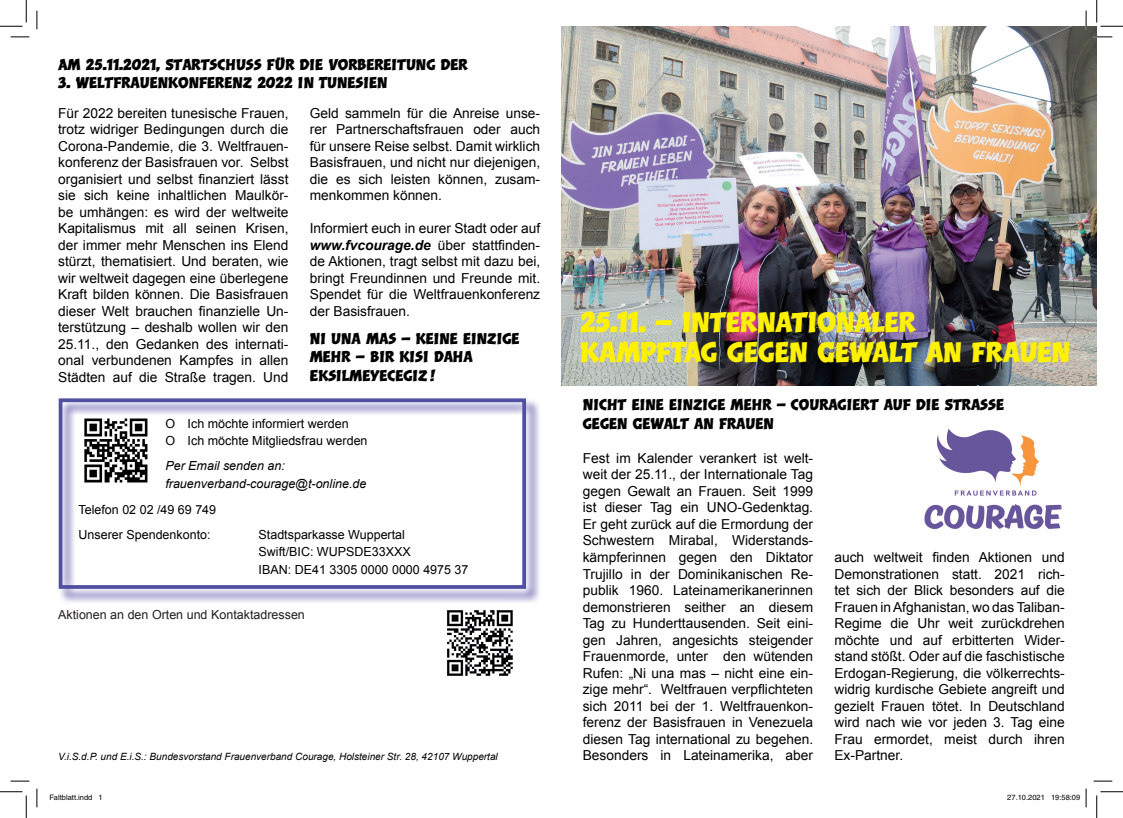
<style>
.page{position:relative;width:1123px;height:818px;background:#fff}
.page>*{position:absolute;margin:0;border:0;box-sizing:border-box;transform-origin:0 0}
.t1{font:25px/30px "Balder LL";letter-spacing:-.01em;color:#fff101}
.t2{font:13.75px/16.5px "Arial";color:#000;text-align:justify}
.t3{font:13.75px/18.8px "Balder LL";color:#000}
.t4{font:12.5px/17.5px "Arial";color:#000}
.t5{font:italic 12.5px/17.5px "Arial";color:#000}
.t6{font:12.5px "Arial";color:#231f20}
.t7{font:italic 10px "Arial";color:#000}
.t8{font:7.5px "Helvetica";color:#000}
.s1{font-weight:700;font-style:italic}
</style>
<div class="page">
<img style="left:497px;top:401px;width:42px;height:201px">
<img style="left:58px;top:431px;width:1px;height:158px">
<img style="left:60px;top:399px;width:474px;height:198px">
<div style="left:59px;top:398px;width:467px;height:191px;border:4px solid #504fa1"></div>
<img style="left:561px;top:26px;width:535px;height:359px">
<img style="left:924px;top:429px;width:138px;height:101px">
<img style="left:82px;top:417px;width:67px;height:67px">
<img style="left:447px;top:610px;width:66px;height:66px">
<svg style="left:11px;top:36px;width:18px;height:2px"></svg>
<svg style="left:1093px;top:36px;width:19px;height:2px"></svg>
<svg style="left:11px;top:780px;width:18px;height:2px"></svg>
<svg style="left:1093px;top:780px;width:19px;height:2px"></svg>
<svg style="left:36px;top:11px;width:2px;height:18px"></svg>
<svg style="left:36px;top:788px;width:2px;height:19px"></svg>
<svg style="left:1085px;top:11px;width:1px;height:18px"></svg>
<svg style="left:0;top:0;width:27px;height:27px"></svg>
<svg style="left:0;top:791px;width:27px;height:27px"></svg>
<svg style="left:1096px;top:0;width:27px;height:27px"></svg>
<svg style="left:1096px;top:791px;width:27px;height:27px"></svg>
<svg style="left:1085px;top:788px;width:1px;height:19px"></svg>
<p class="t3" style="left:58px;top:54px;width:411px">AM 25.11.2021, STARTSCHUSS FÜR DIE VORBEREITUNG DER</p>
<p class="t3" style="left:58px;top:73px;width:331px">3. WELTFRAUENKONFERENZ 2022 IN TUNESIEN</p>
<p class="t2" style="left:310px;top:105px;width:232px">Geld sammeln für die Anreise unse&shy;rer Partnerschaftsfrauen oder auch für unsere Reise selbst. Damit wirklich Basisfrauen, und nicht nur diejenigen, die es sich leisten können, zusam&shy;menkommen können.</p>
<p class="t2" style="left:310px;top:220px;width:232px">Informiert euch in eurer Stadt oder auf <span class="s1">www.fvcourage.de</span> über stattfinden&shy;de Aktionen, tragt selbst mit dazu bei, bringt Freundinnen und Freunde mit.<br>Spendet für die Weltfrauenkonferenz der Basisfrauen.</p>
<p class="t3" style="left:310px;top:328px;width:211px">NI UNA MAS – KEINE EINZIGE<br>MEHR – BIR KISI DAHA<br>EKSILMEYECEGIZ!</p>
<p class="t4" style="left:165px;top:415px;width:204px">O Ich möchte informiert werden<br>O Ich möchte Mitgliedsfrau werden</p>
<p class="t5" style="left:165px;top:457px;width:202px">Per Email senden an: frauenverband-courage@t-online.de</p>
<p class="t2" style="left:58px;top:105px;width:232px">Für 2022 bereiten tunesische Frauen, trotz widriger Bedingungen durch die Corona-Pandemie, die 3. Weltfrauen&shy;konferenz der Basisfrauen vor. Selbst organisiert und selbst finanziert lässt sie sich keine inhaltlichen Maulkör&shy;be umhängen: es wird der weltweite Kapitalismus mit all seinen Krisen, der immer mehr Menschen ins Elend stürzt, thematisiert. Und beraten, wie wir weltweit dagegen eine überlegene Kraft bilden können. Die Basisfrauen dieser Welt brauchen finanzielle Un&shy;terstützung – deshalb wollen wir den 25.11., den Gedanken des internati&shy;onal verbundenen Kampfes in allen Städten auf die Straße tragen. Und</p>
<p class="t4" style="left:79px;top:497px;width:139px;line-height:25px">Telefon 02 02 /49 69 749<br>Unserer Spendenkonto:</p>
<p class="t4" style="left:259px;top:526px;width:211px">Stadtsparkasse Wuppertal<br>Swift/BIC: WUPSDE33XXX<br>IBAN: DE41 3305 0000 0000 4975 37</p>
<p class="t6" style="left:58px;top:607px;width:248px">Aktionen an den Orten und Kontaktadressen</p>
<p class="t7" style="left:58px;top:749px;width:441px">V.i.S.d.P. und E.i.S.: Bundesvorstand Frauenverband Courage, Holsteiner Str. 28, 42107 Wuppertal</p>
<h1 class="t1" style="left:580px;top:307px;width:492px">25.11. – INTERNATIONALER<br>KAMPFTAG GEGEN GEWALT AN FRAUEN</h1>
<p class="t3" style="left:583px;top:395px;width:423px">NICHT EINE EINZIGE MEHR – COURAGIERT AUF DIE STRASSE<br>GEGEN GEWALT AN FRAUEN</p>
<p class="t2" style="left:583px;top:450px;width:232px">Fest im Kalender verankert ist welt&shy;weit der 25.11., der Internationale Tag gegen Gewalt an Frauen. Seit 1999 ist dieser Tag ein UNO-Gedenktag.<br>Er geht zurück auf die Ermordung der Schwestern Mirabal, Widerstands&shy;kämpferinnen gegen den Diktator Trujillo in der Dominikanischen Re&shy;publik 1960. Lateinamerikanerinnen demonstrieren seither an diesem Tag zu Hunderttausenden. Seit eini&shy;gen Jahren, angesichts steigender Frauenmorde, unter den wütenden Rufen: „Ni una mas – nicht eine ein&shy;zige mehr“. Weltfrauen verpflichteten sich 2011 bei der 1. Weltfrauenkon&shy;ferenz der Basisfrauen in Venezuela diesen Tag international zu begehen.<br>Besonders in Lateinamerika, aber</p>
<p class="t2" style="left:834px;top:549px;width:232px">auch weltweit finden Aktionen und Demonstrationen statt. 2021 rich&shy;tet sich der Blick besonders auf die Frauen in Afghanistan, wo das Taliban-Regime die Uhr weit zurückdrehen möchte und auf erbitterten Wider&shy;stand stößt. Oder auf die faschistische Erdogan-Regierung, die völkerrechts&shy;widrig kurdische Gebiete angreift und gezielt Frauen tötet. In Deutschland wird nach wie vor jeden 3. Tag eine Frau ermordet, meist durch ihren Ex-Partner.</p>
<p class="t8" style="left:49px;top:793px;width:55px">Faltblatt.indd 1</p>
<p class="t8" style="left:1007px;top:793px;width:74px">27.10.2021 19:58:09</p>
</div>
